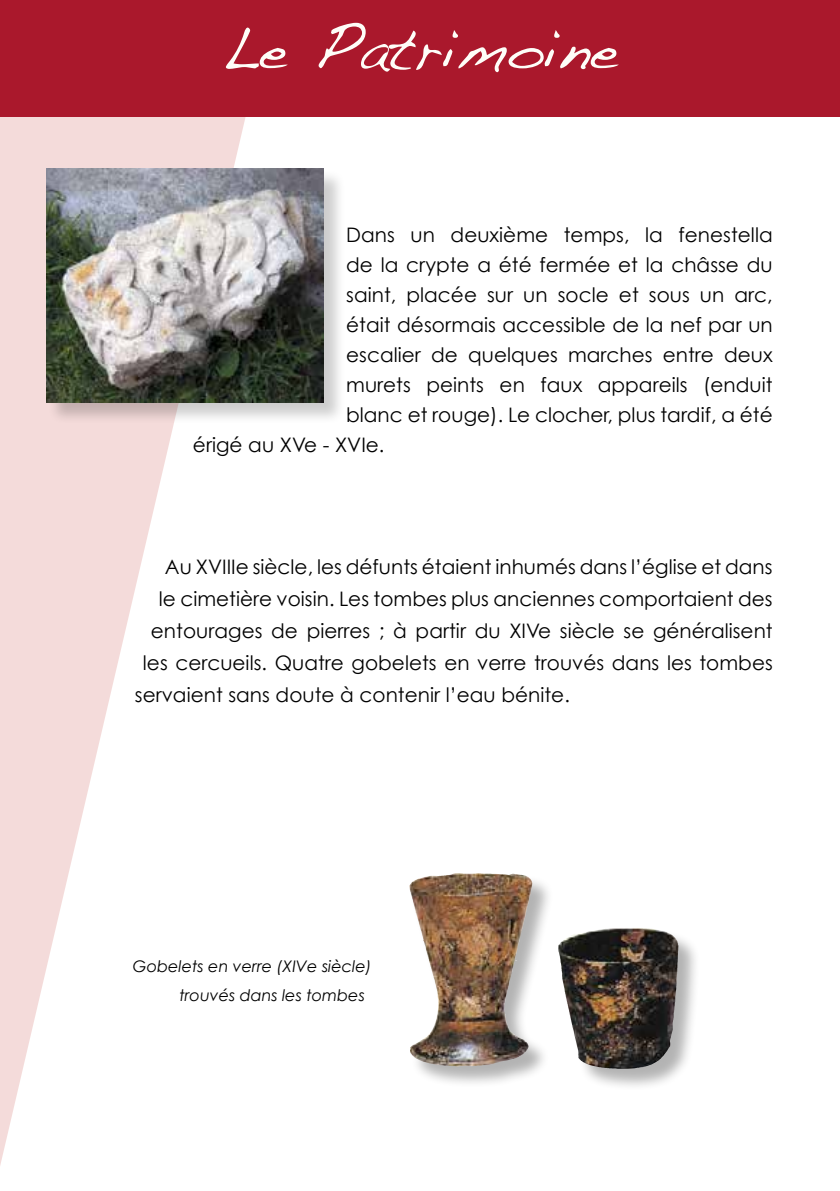
<style>
.page{position:relative;width:840px;height:1191px;background:#fff}
.page>*{position:absolute;margin:0;border:0;box-sizing:border-box;transform-origin:0 0}
.t1{font:58px "Handwriting Dakota";color:#fefdf8}
.t2{font:20px "Century Gothic";color:#000}
.t3{font:italic 16px/28.8px "Century Gothic";color:#000}
.s1{font-size:70px}
</style>
<div class="page">
<svg style="left:0;top:117px;width:246px;height:1049px"></svg>
<div style="left:0;top:0;width:839px;height:117px;background:#aa182c"></div>
<div style="left:47px;top:169px;width:299px;height:256px;background:#000;opacity:.2"></div>
<img style="left:46px;top:169px;width:277px;height:234px">
<div style="left:559px;top:928px;width:141px;height:162px;background:#000;opacity:.3"></div>
<img style="left:558px;top:928px;width:97px;height:141px">
<div style="left:410px;top:873px;width:144px;height:215px;background:#000;opacity:.3"></div>
<img style="left:409px;top:873px;width:47px;height:164px">
<h1 class="t1" style="left:221px;top:14px;width:399px">Le <span class="s1">P</span>atrimoine</h1>
<p class="t2" style="left:346px;top:222px;width:428px">Dans un deuxième temps, la fenestella</p>
<p class="t2" style="left:346px;top:252px;width:428px">de la crypte a été fermée et la châsse du</p>
<p class="t2" style="left:346px;top:282px;width:428px">saint, placée sur un socle et sous un arc,</p>
<p class="t2" style="left:346px;top:312px;width:428px">était désormais accessible de la nef par un</p>
<p class="t2" style="left:346px;top:342px;width:428px">escalier de quelques marches entre deux</p>
<p class="t2" style="left:346px;top:372px;width:428px">murets peints en faux appareils (enduit</p>
<p class="t2" style="left:346px;top:402px;width:428px">blanc et rouge). Le clocher, plus tardif, a été</p>
<p class="t2" style="left:193px;top:432px;width:193px">érigé au XVe - XVIe.</p>
<p class="t2" style="left:165px;top:554px;width:609px">Au XVIIIe siècle, les défunts étaient inhumés dans l’église et dans</p>
<p class="t2" style="left:159px;top:586px;width:615px">le cimetière voisin. Les tombes plus anciennes comportaient des</p>
<p class="t2" style="left:151px;top:618px;width:623px">entourages de pierres ; à partir du XIVe siècle se généralisent</p>
<p class="t2" style="left:143px;top:650px;width:631px">les cercueils. Quatre gobelets en verre trouvés dans les tombes</p>
<p class="t2" style="left:135px;top:682px;width:436px">servaient sans doute à contenir l’eau bénite.</p>
<p class="t3" style="left:179px;top:951px;width:194px;text-indent:-47px">Gobelets en verre (XIVe siècle) trouvés dans les tombes</p>
</div>
